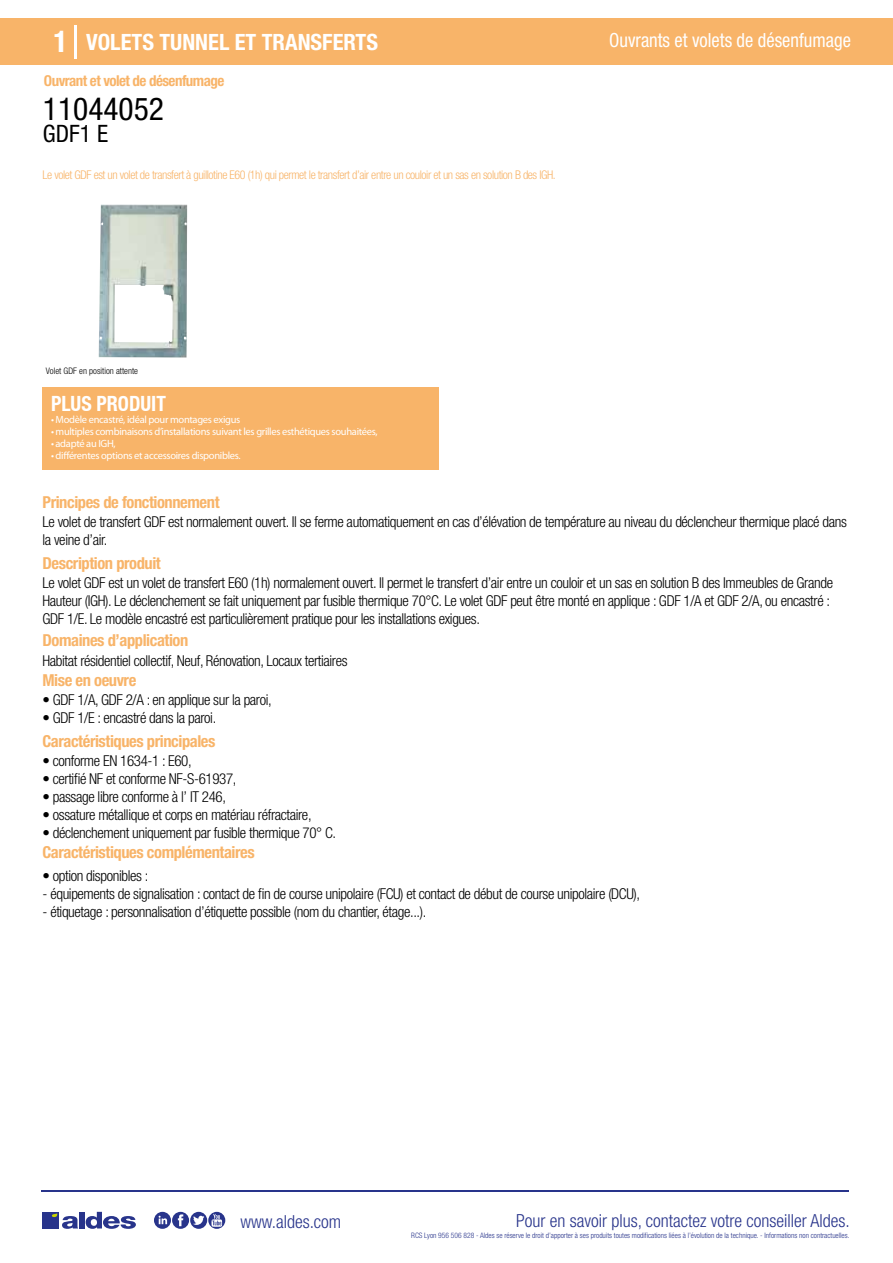
<style>
.page{position:relative;width:893px;height:1263px;background:#fff}
.page>*{position:absolute;margin:0;border:0;box-sizing:border-box;transform-origin:0 0}
.t1{font:condensed 31.5px "Helvetica Neue LT Std";color:#000}
.t2{font:condensed 24px "Helvetica Neue LT Std";color:#000}
.t3{font:700 condensed 22.5px "Helvetica Neue LT Std";color:#fff}
.t4{font:700 condensed 21px "Helvetica Neue";color:#fff;scale:.95 1}
.t5{font:condensed 19.5px "Helvetica Neue LT Std";color:#fff;scale:.95 1}
.t6{font:300 condensed 18px "Helvetica Neue";color:#28348b}
.t7{font:700 condensed 16.5px "Helvetica Neue LT Std";letter-spacing:-.025em;color:#f8b469}
.t8{font:300 condensed 15px/18px "Helvetica Neue LT Std";letter-spacing:-.025em;color:#000}
.t9{font:700 condensed 15px "Helvetica Neue LT Std";letter-spacing:-.035em;color:#f8b469}
.t10{font:300 condensed 12px "Helvetica Neue LT Std";letter-spacing:-.035em;color:#f8b469}
.t11{font:10.5px "Myriad Pro";letter-spacing:-.03em;color:#fff}
.t12{font:300 condensed 9px "Helvetica Neue";color:#000}
.t13{font:300 condensed 7.5px "Helvetica Neue";color:#28348b}
.s1{font-size:30px}
</style>
<div class="page">
<img style="left:99px;top:204px;width:88px;height:154px">
<div style="left:0;top:18px;width:893px;height:46px;background:#f8b469"></div>
<div style="left:43px;top:387px;width:396px;height:83px;background:#f8b469"></div>
<hr style="left:74px;top:25px;width:2px;height:33px;background:#fff">
<hr style="left:41px;top:1190px;width:808px;height:1px;background:#28348b">
<svg style="left:154px;top:1212px;width:71px;height:17px"></svg>
<div style="left:42px;top:1212px;width:17px;height:16px;background:#28348b"></div>
<div style="left:79px;top:1212px;width:5px;height:16px;background:#28348b"></div>
<svg style="left:86px;top:1212px;width:50px;height:17px"></svg>
<svg style="left:52px;top:1213px;width:26px;height:16px"></svg>
<h3 class="t3" style="left:54px;top:28px;width:326px"><span class="s1">1</span> VOLETS TUNNEL ET TRANSFERTS</h3>
<h3 class="t5" style="left:609px;top:29px;width:256px">Ouvrants et volets de désenfumage</h3>
<p class="t9" style="left:44px;top:71px;width:182px">Ouvrant et volet de désenfumage</p>
<h1 class="t1" style="left:43px;top:91px;width:122px">11044052</h1>
<h2 class="t2" style="left:43px;top:120px;width:67px">GDF1 E</h2>
<p class="t10" style="left:43px;top:167px;width:515px">Le volet GDF est un volet de transfert à guillotine E60 (1h) qui permet le transfert d’air entre un couloir et un sas en solution B des IGH.</p>
<p class="t12" style="left:46px;top:365px;width:94px">Volet GDF en position attente</p>
<h3 class="t4" style="left:51px;top:391px;width:122px">PLUS PRODUIT</h3>
<p class="t11" style="left:51px;top:413px;width:191px">• Modèle encastré, idéal pour montages exigus</p>
<p class="t11" style="left:51px;top:425px;width:328px">• multiples combinaisons d’installations suivant les grilles esthétiques souhaitées,</p>
<p class="t11" style="left:51px;top:437px;width:66px">• adapté au IGH,</p>
<p class="t11" style="left:51px;top:449px;width:191px">• différentes options et accessoires disponibles.</p>
<p class="t7" style="left:43px;top:492px;width:179px">Principes de fonctionnement</p>
<p class="t8" style="left:43px;top:513px;width:806px">Le volet de transfert GDF est normalement ouvert. Il se ferme automatiquement en cas d’élévation de température au niveau du déclencheur thermique placé dans la veine d’air.</p>
<p class="t8" style="left:43px;top:573px;width:792px">Le volet GDF est un volet de transfert E60 (1h) normalement ouvert. Il permet le transfert d’air entre un couloir et un sas en solution B des Immeubles de Grande<br>Hauteur (IGH). Le déclenchement se fait uniquement par fusible thermique 70°C. Le volet GDF peut être monté en applique : GDF 1/A et GDF 2/A, ou encastré :<br>GDF 1/E. Le modèle encastré est particulièrement pratique pour les installations exigues.</p>
<p class="t8" style="left:43px;top:651px;width:307px">Habitat résidentiel collectif, Neuf, Rénovation, Locaux tertiaires</p>
<p class="t8" style="left:43px;top:691px;width:231px">• GDF 1/A, GDF 2/A : en applique sur la paroi,</p>
<p class="t8" style="left:43px;top:709px;width:175px">• GDF 1/E : encastré dans la paroi.</p>
<p class="t7" style="left:43px;top:553px;width:120px">Description produit</p>
<p class="t7" style="left:43px;top:630px;width:147px">Domaines d’application</p>
<p class="t7" style="left:43px;top:670px;width:95px">Mise en oeuvre</p>
<p class="t7" style="left:43px;top:731px;width:174px">Caractéristiques principales</p>
<p class="t8" style="left:43px;top:751px;width:151px">• conforme EN 1634-1 : E60,</p>
<p class="t8" style="left:43px;top:769px;width:195px">• certifié NF et conforme NF-S-61937,</p>
<p class="t8" style="left:43px;top:787px;width:185px">• passage libre conforme à l’ IT 246,</p>
<p class="t8" style="left:43px;top:805px;width:271px">• ossature métallique et corps en matériau réfractaire,</p>
<p class="t8" style="left:43px;top:823px;width:295px">• déclenchement uniquement par fusible thermique 70° C.</p>
<p class="t8" style="left:43px;top:866px;width:107px">• option disponibles :</p>
<p class="t8" style="left:43px;top:884px;width:599px">- équipements de signalisation : contact de fin de course unipolaire (FCU) et contact de début de course unipolaire (DCU),</p>
<p class="t8" style="left:43px;top:902px;width:385px">- étiquetage : personnalisation d’étiquette possible (nom du chantier, étage...).</p>
<p class="t7" style="left:43px;top:843px;width:214px">Caractéristiques complémentaires</p>
<p class="t6" style="left:240px;top:1211px;width:102px">www.aldes.com</p>
<p class="t6" style="left:516px;top:1211px;width:335px">Pour en savoir plus, contactez votre conseiller Aldes.</p>
<p class="t13" style="left:411px;top:1230px;width:440px">RCS Lyon 956 506 828 - Aldes se réserve le droit d’apporter à ses produits toutes modifications liées à l’évolution de la technique. - Informations non contractuelles.</p>
</div>
